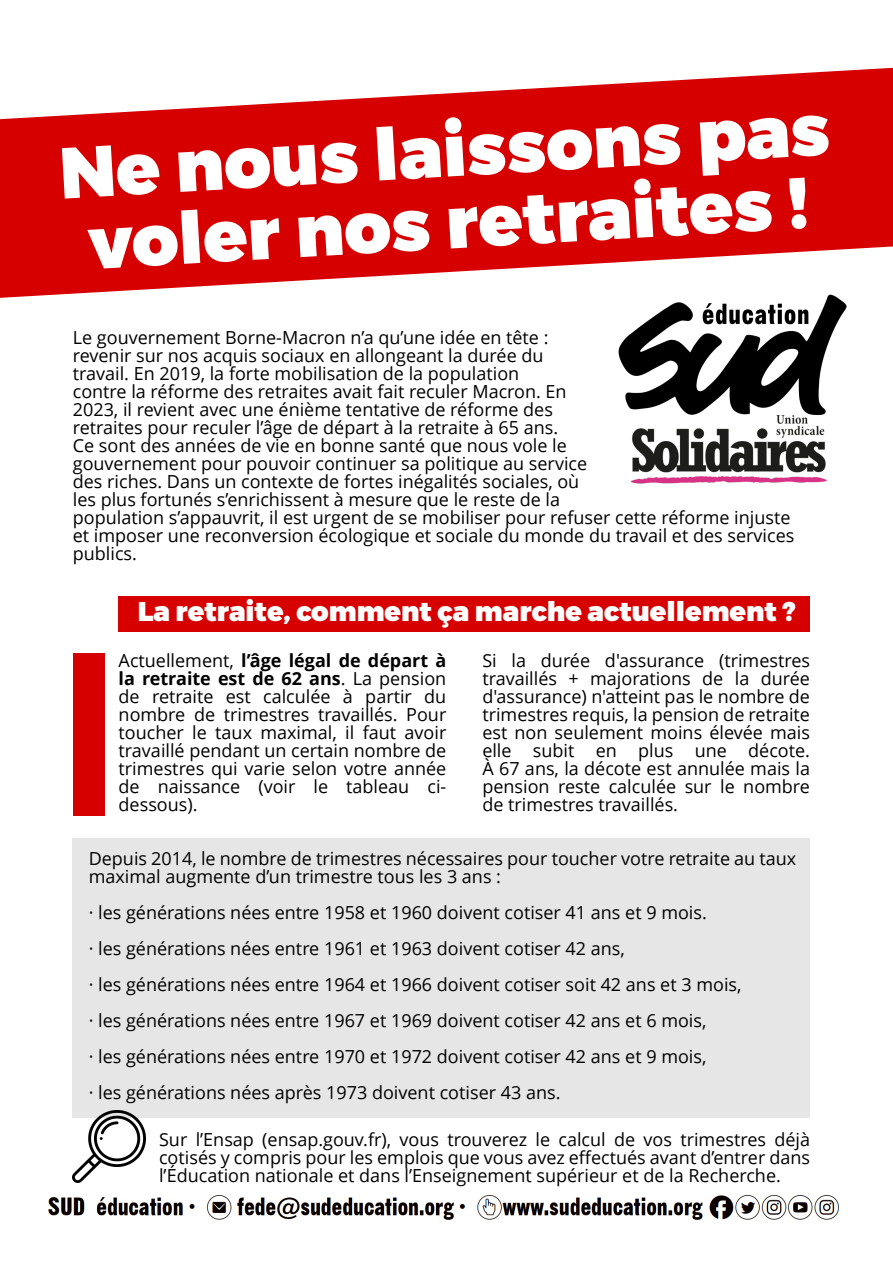
<style>
.page{position:relative;width:893px;height:1263px;background:#fff}
.page>*{position:absolute;margin:0;border:0;box-sizing:border-box;transform-origin:0 0}
.t1{font:900 72px/71.8px "Montserrat";color:#fff;text-align:center}
.t2{font:900 27px "Montserrat";color:#fff}
.t3{font:18px/18px "Open Sans";color:#000}
.s1{font-weight:700}
</style>
<div class="page">
<img style="left:48px;top:1194px;width:792px;height:26px">
<svg style="left:0;top:67px;width:893px;height:231px;fill:#d70000"></svg>
<img style="left:610px;top:246px;width:247px;height:238px">
<div style="left:119px;top:596px;width:691px;height:35px;background:#d70000"></div>
<div style="left:73px;top:653px;width:32px;height:162px;background:#d70000"></div>
<div style="left:73px;top:838px;width:737px;height:279px;background:#e6e6e6"></div>
<img style="left:73px;top:1110px;width:73px;height:73px">
<h1 class="t1" style="left:58px;top:135px;width:773px;rotate:-3deg">Ne nous laissons pas voler nos retraites !</h1>
<p class="t3" style="left:73px;top:330px;width:723px">Le gouvernement Borne-Macron n’a qu’une idée en tête :<br>revenir sur nos acquis sociaux en allongeant la durée du<br>travail. En 2019, la forte mobilisation de la population<br>contre la réforme des retraites avait fait reculer Macron. En<br>2023, il revient avec une énième tentative de réforme des<br>retraites pour reculer l’âge de départ à la retraite à 65 ans.<br>Ce sont des années de vie en bonne santé que nous vole le<br>gouvernement pour pouvoir continuer sa politique au service<br>des riches. Dans un contexte de fortes inégalités sociales, où<br>les plus fortunés s’enrichissent à mesure que le reste de la<br>population s’appauvrit, il est urgent de se mobiliser pour refuser cette réforme injuste et imposer une reconversion écologique et sociale du monde du travail et des services publics.</p>
<h2 class="t2" style="left:138px;top:595px;width:660px">La retraite, comment ça marche actuellement ?</h2>
<p class="t3" style="left:119px;top:653px;width:329px;text-align:justify">Actuellement, <span class="s1">l’âge légal de départ à la retraite est de 62 ans</span>. La pension de retraite est calculée à partir du nombre de trimestres travaillés. Pour toucher le taux maximal, il faut avoir travaillé pendant un certain nombre de trimestres qui varie selon votre année de naissance (voir le tableau ci&shy;dessous).</p>
<p class="t3" style="left:482px;top:653px;width:329px;text-align:justify">Si la durée d'assurance (trimestres travaillés + majorations de la durée d'assurance) n'atteint pas le nombre de trimestres requis, la pension de retraite est non seulement moins élevée mais elle subit en plus une décote.<br>À 67 ans, la décote est annulée mais la pension reste calculée sur le nombre de trimestres travaillés.</p>
<p class="t3" style="left:89px;top:851px;width:709px">Depuis 2014, le nombre de trimestres nécessaires pour toucher votre retraite au taux maximal augmente d’un trimestre tous les 3 ans :</p>
<p class="t3" style="left:89px;top:896px;width:654px;line-height:36px">· les générations nées entre 1958 et 1960 doivent cotiser 41 ans et 9 mois.<br>· les générations nées entre 1961 et 1963 doivent cotiser 42 ans,<br>· les générations nées entre 1964 et 1966 doivent cotiser soit 42 ans et 3 mois, · les générations nées entre 1967 et 1969 doivent cotiser 42 ans et 6 mois,<br>· les générations nées entre 1970 et 1972 doivent cotiser 42 ans et 9 mois,<br>· les générations nées après 1973 doivent cotiser 43 ans.</p>
<p class="t3" style="left:159px;top:1132px;width:652px;text-align:justify">Sur l’Ensap (ensap.gouv.fr), vous trouverez le calcul de vos trimestres déjà cotisés y compris pour les emplois que vous avez effectués avant d’entrer dans l’Éducation nationale et dans l’Enseignement supérieur et de la Recherche.</p>
</div>
